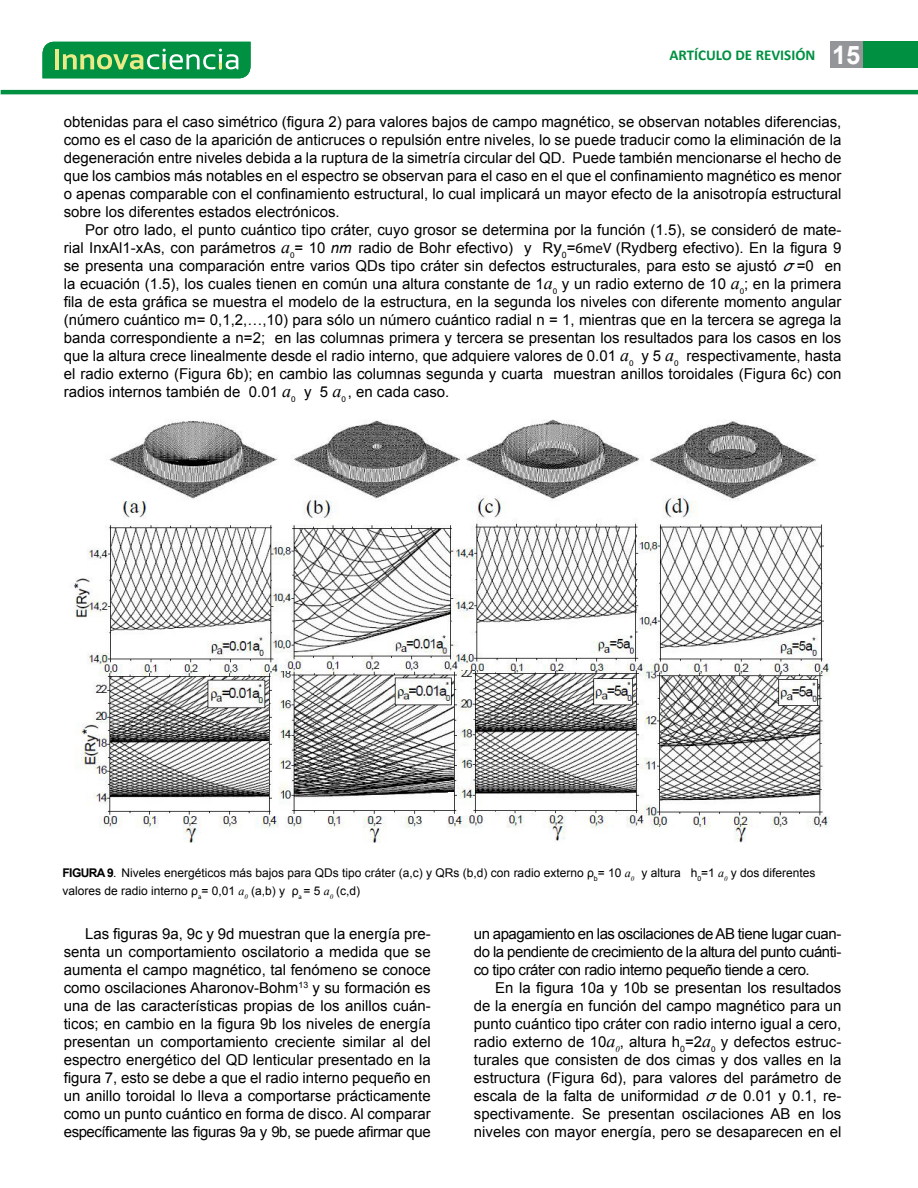
<style>
.page{position:relative;width:918px;height:1188px;background:#fff}
.page>*{position:absolute;margin:0;border:0;box-sizing:border-box;transform-origin:0 0}
.t1{font:15px/18px "Arial";color:#000;text-align:justify}
.t2{font:700 15px "Calibri";color:#009042}
.t3{font:12px/18px "Arial";color:#000}
.s1{font-family:"Arial";font-size:25.5px;color:#fff}
.s2{font-family:"Times New Roman";font-style:italic;font-size:18px}
.s3{font-style:italic}
.s4{font-family:"Myriad Pro";font-size:18px}
.s5{font-family:"Myriad Pro"}
.s6{font-weight:700}
.s7{font-family:"Times New Roman";font-style:italic}
</style>
<div class="page">
<hr style="left:1px;top:90px;width:917px;height:4px;background:#009042">
<div style="left:830px;top:42px;width:88px;height:26px;background:#939598"></div>
<div style="left:863px;top:42px;width:55px;height:26px;background:#009042"></div>
<svg style="left:42px;top:42px;width:209px;height:36px;background:#2ba157"></svg>
<img style="left:71px;top:419px;width:759px;height:424px">
<p class="t2" style="left:669px;top:45px;width:193px">ARTÍCULO DE REVISIÓN <span class="s1">15</span></p>
<p class="t1" style="left:64px;top:113px;width:779px">obtenidas para el caso simétrico (figura 2) para valores bajos de campo magnético, se observan notables diferencias, como es el caso de la aparición de anticruces o repulsión entre niveles, lo se puede traducir como la eliminación de la degeneración entre niveles debida a la ruptura de la simetría circular del QD. Puede también mencionarse el hecho de que los cambios más notables en el espectro se observan para el caso en el que el confinamiento magnético es menor o apenas comparable con el confinamiento estructural, lo cual implicará un mayor efecto de la anisotropía estructural sobre los diferentes estados electrónicos.</p>
<p class="t1" style="left:64px;top:221px;width:779px;text-indent:21px">Por otro lado, el punto cuántico tipo cráter, cuyo grosor se determina por la función (1.5), se consideró de mate&shy;rial InxAl1-xAs, con parámetros <span class="s2">a</span><sub>0</sub>= 10 <span class="s3">nm</span> radio de Bohr efectivo) y R<span class="s4">y</span><sub>0</sub>=<span class="s5">6meV</span> (Rydberg efectivo). En la figura 9 se presenta una comparación entre varios QDs tipo cráter sin defectos estructurales, para esto se ajustó <span class="s3">σ</span>=0 en la ecuación (1.5), los cuales tienen en común una altura constante de 1<span class="s2">a</span><sub>0</sub> y un radio externo de 10 <span class="s2">a</span><sub>0</sub>; en la primera fila de esta gráfica se muestra el modelo de la estructura, en la segunda los niveles con diferente momento angular (número cuántico m= 0,1,2,…,10) para sólo un número cuántico radial n = 1, mientras que en la tercera se agrega la banda correspondiente a n=2; en las columnas primera y tercera se presentan los resultados para los casos en los que la altura crece linealmente desde el radio interno, que adquiere valores de 0.01 <span class="s2">a</span><sub>0</sub> y 5 <span class="s2">a</span><sub>0</sub> respectivamente, hasta el radio externo (Figura 6b); en cambio las columnas segunda y cuarta muestran anillos toroidales (Figura 6c) con radios internos también de 0.01 <span class="s2">a</span><sub>0</sub> y 5 <span class="s2">a</span><sub>0</sub> , en cada caso.</p>
<p class="t3" style="left:63px;top:864px;width:754px"><span class="s6">FIGURA 9</span>. Niveles energéticos más bajos para QDs tipo cráter (a,c) y QRs (b,d) con radio externo ρ<sub>b</sub>= 10 <span class="s7">a</span><sub>0</sub> y altura h<sub>0</sub>=1 <span class="s7">a</span><sub>0</sub> y dos diferentes valores de radio interno ρ<sub>a</sub>= 0,01 <span class="s7">a</span><sub>0</sub> (a,b) y ρ<sub>a</sub> = 5 <span class="s7">a</span><sub>0</sub> (c,d)</p>
<p class="t1" style="left:64px;top:924px;width:368px;text-indent:21px">Las figuras 9a, 9c y 9d muestran que la energía pre&shy;senta un comportamiento oscilatorio a medida que se aumenta el campo magnético, tal fenómeno se conoce como oscilaciones Aharonov-Bohm<sup>13</sup> y su formación es una de las características propias de los anillos cuán&shy;ticos; en cambio en la figura 9b los niveles de energía presentan un comportamiento creciente similar al del espectro energético del QD lenticular presentado en la figura 7, esto se debe a que el radio interno pequeño en un anillo toroidal lo lleva a comportarse prácticamente como un punto cuántico en forma de disco. Al comparar específicamente las figuras 9a y 9b, se puede afirmar que</p>
<p class="t1" style="left:474px;top:924px;width:369px">un apagamiento en las oscilaciones de AB tiene lugar cuan&shy;do la pendiente de crecimiento de la altura del punto cuánti&shy;co tipo cráter con radio interno pequeño tiende a cero.</p>
<p class="t1" style="left:474px;top:978px;width:369px;text-indent:21px">En la figura 10a y 10b se presentan los resultados de la energía en función del campo magnético para un punto cuántico tipo cráter con radio interno igual a cero, radio externo de 10<span class="s2">a</span><sub>0</sub>, altura h<sub>0</sub>=2<span class="s2">a</span><sub>0</sub> y defectos estruc&shy;turales que consisten de dos cimas y dos valles en la estructura (Figura 6d), para valores del parámetro de escala de la falta de uniformidad <span class="s3">σ</span>de 0.01 y 0.1, re&shy;spectivamente. Se presentan oscilaciones AB en los niveles con mayor energía, pero se desaparecen en el</p>
</div>
